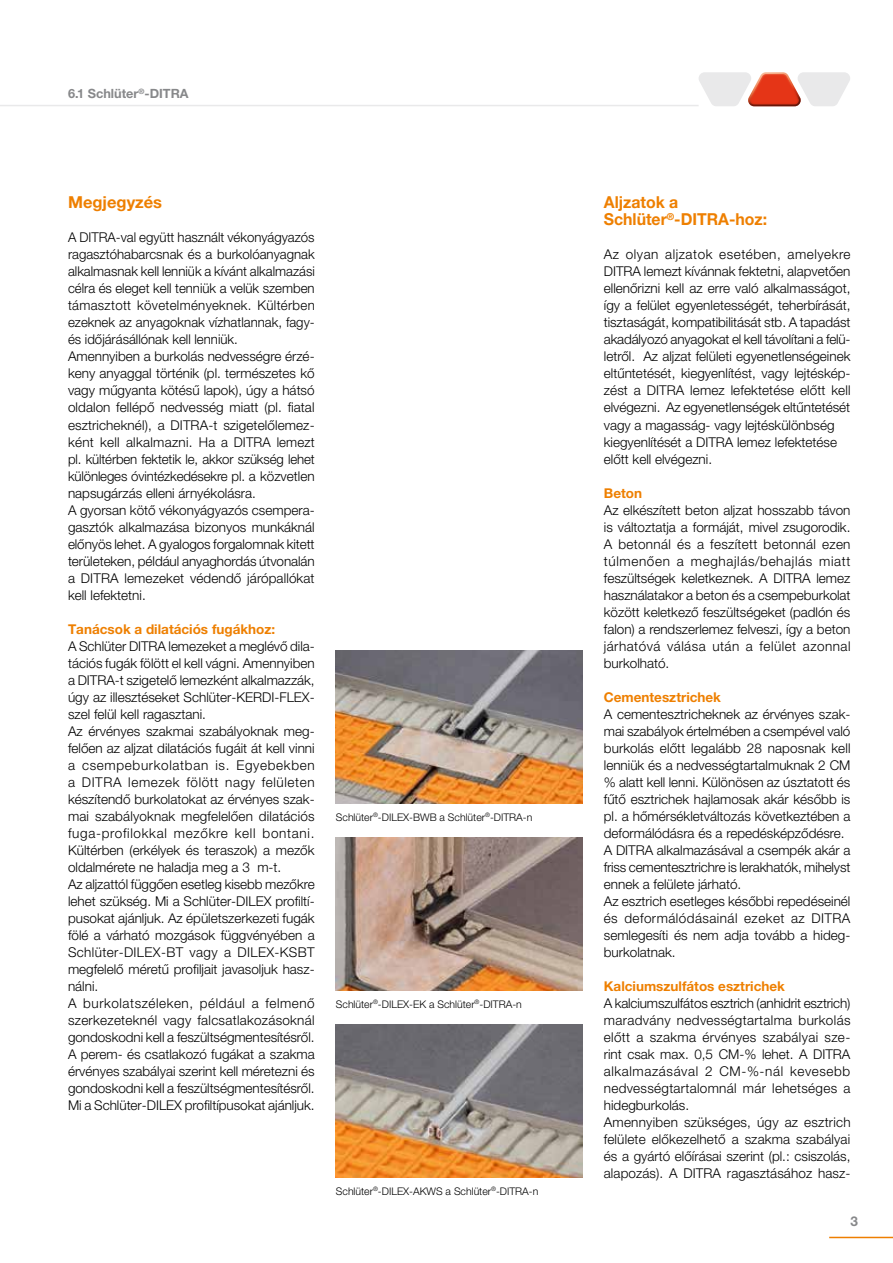
<style>
.page{position:relative;width:893px;height:1263px;background:#fff}
.page>*{position:absolute;margin:0;border:0;box-sizing:border-box;transform-origin:0 0}
.Überschrift{font:700 16.5px/17px "Helvetica Neue LT Pro";color:#ee7f00;scale:.96 1}
.Überschrift-2{font:700 16.5px "Helvetica Neue LT Pro";color:#ee7f00}
.Fließtext{font:300 13.5px/17px "Helvetica Neue LT Pro";color:#000;text-align:justify}
.Unter-Überschrift{font:700 13.5px "Helvetica Neue LT Pro";color:#ee7f00}
.t1{font:700 13.5px "Helvetica Neue LT Pro";color:#87888a}
.t2{font:700 12.75px "Helvetica Neue LT Pro";color:#87888a}
.Material_und_Länge_7pt{font:300 10.5px "Helvetica Neue LT Pro";color:#000}
</style>
<div class="page">
<hr style="left:0;top:105px;width:699px;height:1px;background:#e9e9ea">
<svg style="left:699px;top:72px;width:151px;height:34px"></svg>
<hr style="left:829px;top:1237px;width:64px;height:1px;background:#ee7f00">
<img style="left:336px;top:651px;width:247px;height:153px">
<img style="left:336px;top:838px;width:247px;height:153px">
<img style="left:336px;top:1025px;width:247px;height:153px">
<p class="t2" style="left:68px;top:86px;width:122px">6.1 Schlüter<sup>®</sup>-DITRA</p>
<p class="Überschrift-2" style="left:68px;top:192px;width:96px">Megjegyzés</p>
<p class="Fließtext" style="left:68px;top:229px;width:248px">A DITRA-val együtt használt vékonyágyazós ragasztóhabarcsnak és a burkolóanyagnak alkalmasnak kell lenniük a kívánt alkalmazási célra és eleget kell tenniük a velük szemben támasztott követelményeknek. Kültérben ezeknek az anyagoknak vízhatlannak, fagy&shy;és időjárásállónak kell lenniük.</p>
<p class="Fließtext" style="left:68px;top:348px;width:248px">Amennyiben a burkolás nedvességre érzé&shy;keny anyaggal történik (pl. természetes kő vagy műgyanta kötésű lapok), úgy a hátsó oldalon fellépő nedvesség miatt (pl. fiatal esztricheknél), a DITRA-t szigetelőlemez&shy;ként kell alkalmazni. Ha a DITRA lemezt pl. kültérben fektetik le, akkor szükség lehet különleges óvintézkedésekre pl. a közvetlen napsugárzás elleni árnyékolásra.</p>
<p class="Fließtext" style="left:68px;top:501px;width:248px">A gyorsan kötő vékonyágyazós csempera&shy;gasztók alkalmazása bizonyos munkáknál előnyös lehet. A gyalogos forgalomnak kitett területeken, például anyaghordás útvonalán a DITRA lemezeket védendő járópallókat kell lefektetni.</p>
<p class="Unter-Überschrift" style="left:68px;top:620px;width:209px">Tanácsok a dilatációs fugákhoz:</p>
<p class="Fließtext" style="left:68px;top:637px;width:248px">A Schlüter DITRA lemezeket a meglévő dila&shy;tációs fugák fölött el kell vágni. Amennyiben a DITRA-t szigetelő lemezként alkalmazzák, úgy az illesztéseket Schlüter-KERDI-FLEX&shy;szel felül kell ragasztani.</p>
<p class="Fließtext" style="left:68px;top:722px;width:248px">Az érvényes szakmai szabályoknak meg&shy;felően az aljzat dilatációs fugáit át kell vinni a csempeburkolatban is. Egyebekben a DITRA lemezek fölött nagy felületen készítendő burkolatokat az érvényes szak&shy;mai szabályoknak megfelelően dilatációs fuga-profilokkal mezőkre kell bontani.<br>Kültérben (erkélyek és teraszok) a mezők oldalmérete ne haladja meg a 3 m-t.</p>
<p class="Fließtext" style="left:68px;top:875px;width:248px">Az aljzattól függően esetleg kisebb mezőkre lehet szükség. Mi a Schlüter-DILEX profiltí&shy;pusokat ajánljuk. Az épületszerkezeti fugák fölé a várható mozgások függvényében a Schlüter-DILEX-BT vagy a DILEX-KSBT megfelelő méretű profiljait javasoljuk hasz&shy;nálni.</p>
<p class="Fließtext" style="left:68px;top:994px;width:248px">A burkolatszéleken, például a felmenő szerkezeteknél vagy falcsatlakozásoknál gondoskodni kell a feszültségmentesítésről.<br>A perem- és csatlakozó fugákat a szakma érvényes szabályai szerint kell méretezni és gondoskodni kell a feszültségmentesítésről.<br>Mi a Schlüter-DILEX profiltípusokat ajánljuk.</p>
<p class="Material_und_Länge_7pt" style="left:336px;top:810px;width:198px">Schlüter<sup>®</sup>-DILEX-BWB a Schlüter<sup>®</sup>-DITRA-n</p>
<p class="Material_und_Länge_7pt" style="left:336px;top:998px;width:187px">Schlüter<sup>®</sup>-DILEX-EK a Schlüter<sup>®</sup>-DITRA-n</p>
<p class="Material_und_Länge_7pt" style="left:336px;top:1185px;width:204px">Schlüter<sup>®</sup>-DILEX-AKWS a Schlüter<sup>®</sup>-DITRA-n</p>
<p class="Überschrift" style="left:604px;top:194px;width:172px">Aljzatok a<br>Schlüter<sup>®</sup>-DITRA-hoz:</p>
<p class="Fließtext" style="left:604px;top:246px;width:248px">Az olyan aljzatok esetében, amelyekre DITRA lemezt kívánnak fektetni, alapvetően ellenőrizni kell az erre való alkalmasságot, így a felület egyenletességét, teherbírását, tisztaságát, kompatibilitását stb. A tapadást akadályozó anyagokat el kell távolítani a felü&shy;letről. Az aljzat felületi egyenetlenségeinek eltűntetését, kiegyenlítést, vagy lejtéskép&shy;zést a DITRA lemez lefektetése előtt kell elvégezni. Az egyenetlenségek eltűntetését</p>
<p class="Fließtext" style="left:604px;top:416px;width:232px">vagy a magasság- vagy lejtéskülönbség</p>
<p class="Fließtext" style="left:604px;top:433px;width:235px">kiegyenlítését a DITRA lemez lefektetése</p>
<p class="Fließtext" style="left:604px;top:450px;width:110px">előtt kell elvégezni.</p>
<p class="Unter-Überschrift" style="left:604px;top:484px;width:40px">Beton</p>
<p class="Fließtext" style="left:604px;top:501px;width:248px">Az elkészített beton aljzat hosszabb távon is változtatja a formáját, mivel zsugorodik.<br>A betonnál és a feszített betonnál ezen túlmenően a meghajlás/behajlás miatt feszültségek keletkeznek. A DITRA lemez használatakor a beton és a csempeburkolat között keletkező feszültségeket (padlón és falon) a rendszerlemez felveszi, így a beton járhatóvá válása után a felület azonnal burkolható.</p>
<p class="Unter-Überschrift" style="left:604px;top:688px;width:119px">Cementesztrichek</p>
<p class="Fließtext" style="left:604px;top:705px;width:248px">A cementesztricheknek az érvényes szak&shy;mai szabályok értelmében a csempével való burkolás előtt legalább 28 naposnak kell lenniük és a nedvességtartalmuknak 2 CM % alatt kell lenni. Különösen az úsztatott és fűtő esztrichek hajlamosak akár később is pl. a hőmérsékletváltozás következtében a deformálódásra és a repedésképződésre.</p>
<p class="Fließtext" style="left:604px;top:841px;width:248px">A DITRA alkalmazásával a csempék akár a friss cementesztrichre is lerakhatók, mihelyst ennek a felülete járható.</p>
<p class="Fließtext" style="left:604px;top:892px;width:248px">Az esztrich esetleges későbbi repedéseinél és deformálódásainál ezeket az DITRA semlegesíti és nem adja tovább a hideg&shy;burkolatnak.</p>
<p class="Unter-Überschrift" style="left:604px;top:978px;width:183px">Kalciumszulfátos esztrichek</p>
<p class="Fließtext" style="left:604px;top:994px;width:248px">A kalciumszulfátos esztrich (anhidrit esztrich) maradvány nedvességtartalma burkolás előtt a szakma érvényes szabályai sze&shy;rint csak max. 0,5 CM-% lehet. A DITRA alkalmazásával 2 CM-%-nál kevesebb nedvességtartalomnál már lehetséges a hidegburkolás.</p>
<p class="Fließtext" style="left:604px;top:1113px;width:248px">Amennyiben szükséges, úgy az esztrich felülete előkezelhető a szakma szabályai és a gyártó előírásai szerint (pl.: csiszolás, alapozás). A DITRA ragasztásához hasz-</p>
<p class="t1" style="left:850px;top:1213px;width:9px">3</p>
</div>
